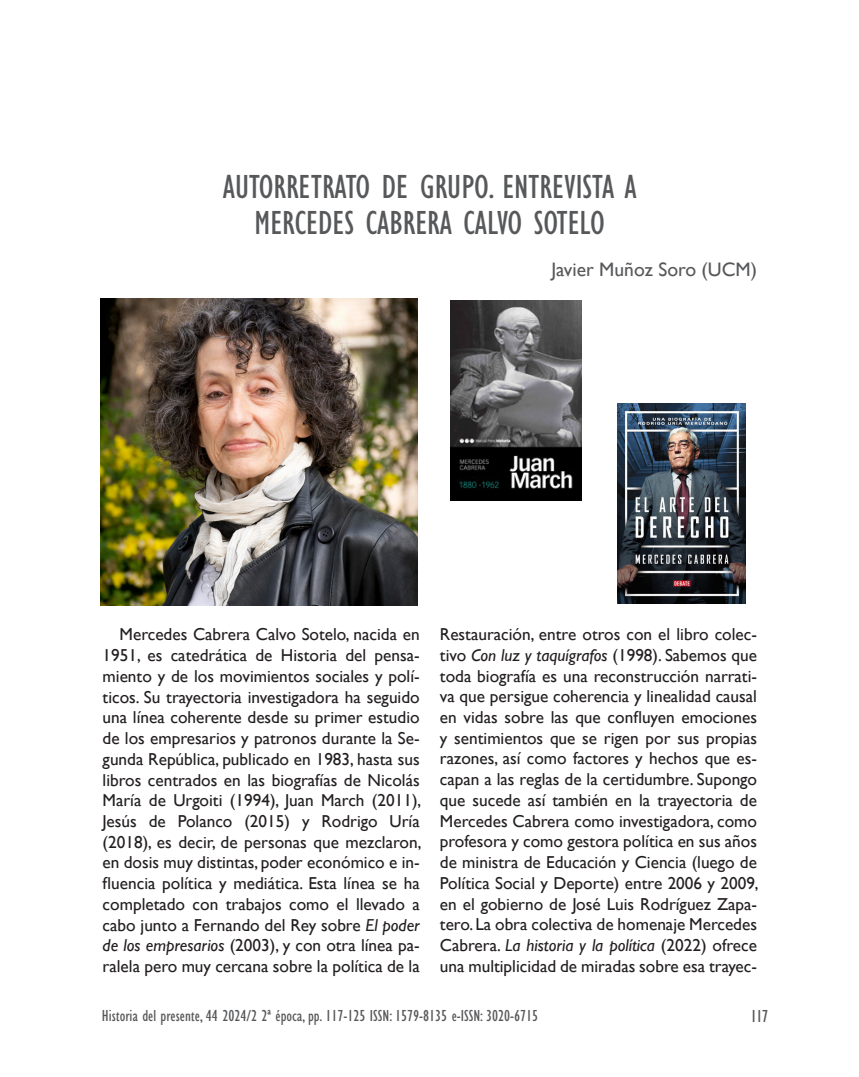
<style>
.page{position:relative;width:859px;height:1077px;background:#fff}
.page>*{position:absolute;margin:0;border:0;box-sizing:border-box;transform-origin:0 0}
.t1{font:condensed 34.5px/35.5px "Gill Sans";color:#57585a;text-align:center}
.t2{font:19.5px "Gill Sans";color:#57585a}
.t3{font:condensed 18px "Gill Sans";color:#57585a}
.t4{font:17.25px/20.7px "Gill Sans";color:#231f20;text-align:justify}
.t5{font:condensed 16.5px "Gill Sans";color:#57585a}
.s1{font-style:italic}
</style>
<div class="page">
<img style="left:450px;top:300px;width:131px;height:200px">
<img style="left:100px;top:298px;width:317px;height:307px">
<img style="left:617px;top:403px;width:127px;height:200px">
<h1 class="t1" style="left:223px;top:170px;width:415px">AUTORRETRATO DE GRUPO. ENTREVISTA A<br>MERCEDES CABRERA CALVO SOTELO</h1>
<p class="t2" style="left:551px;top:258px;width:207px">Javier Muñoz Soro (UCM)</p>
<p class="t4" style="left:103px;top:624px;width:320px;text-indent:17px">Mercedes Cabrera Calvo Sotelo, nacida en 1951, es catedrática de Historia del pensa&shy;miento y de los movimientos sociales y polí&shy;ticos. Su trayectoria investigadora ha seguido una línea coherente desde su primer estudio de los empresarios y patronos durante la Se&shy;gunda República, publicado en 1983, hasta sus libros centrados en las biografías de Nicolás María de Urgoiti (1994), Juan March (2011), Jesús de Polanco (2015) y Rodrigo Uría (2018), es decir, de personas que mezclaron, en dosis muy distintas, poder económico e in&shy;fluencia política y mediática. Esta línea se ha completado con trabajos como el llevado a cabo junto a Fernando del Rey sobre <span class="s1">El poder de los empresarios</span> (2003), y con otra línea pa&shy;ralela pero muy cercana sobre la política de la</p>
<p class="t4" style="left:439px;top:623px;width:320px">Restauración, entre otros con el libro colec&shy;tivo <span class="s1">Con luz y taquígrafos</span> (1998). Sabemos que toda biografía es una reconstrucción narrati&shy;va que persigue coherencia y linealidad causal en vidas sobre las que confluyen emociones y sentimientos que se rigen por sus propias razones, así como factores y hechos que es&shy;capan a las reglas de la certidumbre. Supongo que sucede así también en la trayectoria de Mercedes Cabrera como investigadora, como profesora y como gestora política en sus años de ministra de Educación y Ciencia (luego de Política Social y Deporte) entre 2006 y 2009, en el gobierno de José Luis Rodríguez Zapa&shy;tero. La obra colectiva de homenaje Mercedes Cabrera. <span class="s1">La historia y la política</span> (2022) ofrece una multiplicidad de miradas sobre esa trayec-</p>
<p class="t5" style="left:102px;top:1005px;width:437px">Historia del presente, 44 2024/2 2ª época, pp. 117-125 ISSN: 1579-8135 e-ISSN: 3020-6715</p>
<p class="t3" style="left:750px;top:1005px;width:19px">117</p>
</div>
